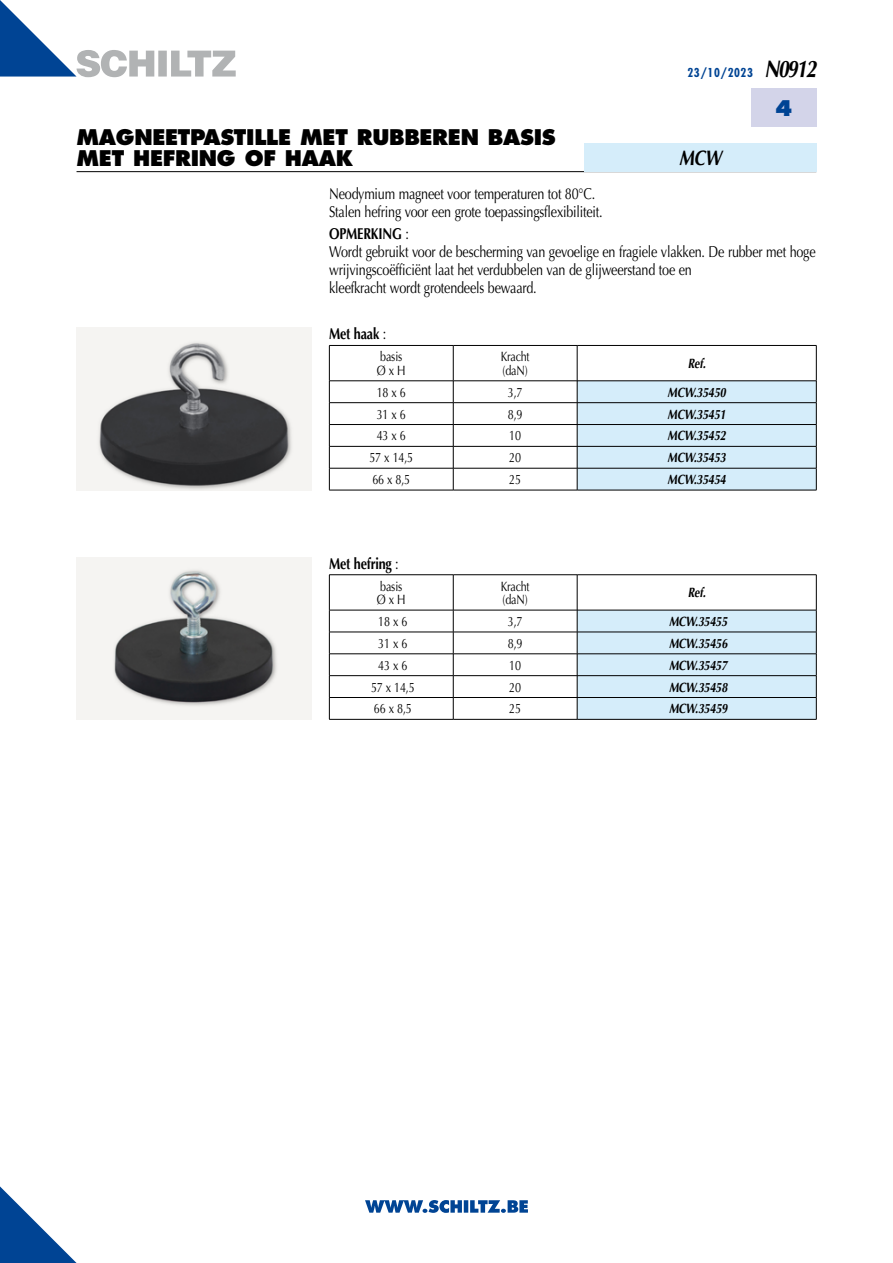
<style>
.page{position:relative;width:893px;height:1263px;background:#fff}
.page>*{position:absolute;margin:0;border:0;box-sizing:border-box;transform-origin:0 0}
.t1{font:800 21px/21px "Futura";letter-spacing:-.015em;color:#000}
.t2{font:italic 700 21px "Optima";color:#000;scale:.8 1}
.t3{font:800 21px "Futura";color:#004494}
.t4{font:15.75px/18px "Optima";letter-spacing:-.015em;color:#000;scale:.8 1}
.t5{font:700 15.75px "Optima";letter-spacing:-.015em;color:#000;scale:.8 1}
.t6{font:13.5px/13.5px "Optima";letter-spacing:-.015em;color:#000;scale:.8 1}
.t7{font:italic 700 13.5px "Optima";letter-spacing:-.015em;color:#000;scale:.8 1}
.t8{font:700 condensed 12px "Futura";letter-spacing:.05em;color:#004494}
.s1{font-family:"Optima";font-style:italic;font-stretch:normal;font-size:24px;color:#000}
.s2{font-weight:700}
.s3{font-weight:400}
</style>
<div class="page">
<hr style="left:329px;top:490px;width:124px;height:1px;background:#000">
<hr style="left:453px;top:490px;width:124px;height:1px;background:#000">
<svg style="left:329px;top:345px;width:488px;height:145px"></svg>
<hr style="left:577px;top:490px;width:239px;height:1px;background:#000">
<hr style="left:329px;top:574px;width:124px;height:1px;background:#000">
<hr style="left:453px;top:574px;width:124px;height:1px;background:#000">
<hr style="left:577px;top:574px;width:239px;height:1px;background:#000">
<hr style="left:329px;top:719px;width:124px;height:1px;background:#000">
<hr style="left:453px;top:719px;width:124px;height:1px;background:#000">
<svg style="left:329px;top:575px;width:488px;height:144px"></svg>
<hr style="left:577px;top:719px;width:239px;height:1px;background:#000">
<img style="left:77px;top:557px;width:234px;height:162px">
<img style="left:77px;top:328px;width:234px;height:162px">
<svg style="left:0;top:1186px;width:77px;height:77px"></svg>
<hr style="left:77px;top:171px;width:739px;height:1px;background:#000">
<div style="left:751px;top:89px;width:65px;height:38px;background:#d3d4e9"></div>
<svg style="left:0;top:0;width:236px;height:77px"></svg>
<svg style="left:365px;top:1200px;width:163px;height:13px"></svg>
<div style="left:584px;top:143px;width:232px;height:28px;background:#d5edfa"></div>
<p class="t8" style="left:687px;top:65px;width:130px">23/10/2023 <span class="s1">N0912</span></p>
<h1 class="t1" style="left:77px;top:127px;width:481px">MAGNEETPASTILLE MET RUBBEREN BASIS<br>MET HEFRING OF HAAK</h1>
<h1 class="t2" style="left:679px;top:145px;width:55px">MCW</h1>
<h1 class="t3" style="left:775px;top:95px;width:19px">4</h1>
<p class="t4" style="left:329px;top:184px;width:343px">Neodymium magneet voor temperaturen tot 80°C.<br>Stalen hefring voor een grote toepassingsflexibiliteit.</p>
<p class="t4" style="left:329px;top:225px;width:610px"><span class="s2">OPMERKING</span> :<br>Wordt gebruikt voor de bescherming van gevoelige en fragiele vlakken. De rubber met hoge wrijvingscoëfficiënt laat het verdubbelen van de glijweerstand toe en<br>kleefkracht wordt grotendeels bewaard.</p>
<p class="t5" style="left:329px;top:325px;width:73px">Met haak <span class="s3">:</span></p>
<p class="t6" style="left:377px;top:350px;width:37px">basis<br>Ø x H</p>
<p class="t6" style="left:501px;top:350px;width:38px">Kracht (daN)</p>
<p class="t7" style="left:688px;top:356px;width:24px">Ref.</p>
<p class="t6" style="left:377px;top:385px;width:38px">18 x 6</p>
<p class="t6" style="left:508px;top:385px;width:20px">3,7</p>
<p class="t7" style="left:668px;top:384px;width:74px">MCW.35450</p>
<p class="t6" style="left:377px;top:407px;width:38px">31 x 6</p>
<p class="t6" style="left:508px;top:407px;width:20px">8,9</p>
<p class="t7" style="left:668px;top:406px;width:74px">MCW.35451</p>
<p class="t6" style="left:377px;top:429px;width:38px">43 x 6</p>
<p class="t6" style="left:509px;top:429px;width:16px">10</p>
<p class="t7" style="left:668px;top:428px;width:74px">MCW.35452</p>
<p class="t6" style="left:369px;top:451px;width:56px">57 x 14,5</p>
<p class="t6" style="left:509px;top:451px;width:16px">20</p>
<p class="t7" style="left:668px;top:450px;width:74px">MCW.35453</p>
<p class="t6" style="left:372px;top:473px;width:49px">66 x 8,5</p>
<p class="t6" style="left:509px;top:473px;width:16px">25</p>
<p class="t7" style="left:668px;top:472px;width:74px">MCW.35454</p>
<p class="t5" style="left:329px;top:554px;width:89px">Met hefring <span class="s3">:</span></p>
<p class="t6" style="left:377px;top:579px;width:37px">basis<br>Ø x H</p>
<p class="t6" style="left:501px;top:579px;width:38px">Kracht (daN)</p>
<p class="t7" style="left:688px;top:585px;width:24px">Ref.</p>
<p class="t6" style="left:378px;top:615px;width:38px">18 x 6</p>
<p class="t6" style="left:508px;top:615px;width:20px">3,7</p>
<p class="t7" style="left:669px;top:613px;width:74px">MCW.35455</p>
<p class="t6" style="left:378px;top:637px;width:38px">31 x 6</p>
<p class="t6" style="left:508px;top:637px;width:20px">8,9</p>
<p class="t7" style="left:669px;top:635px;width:74px">MCW.35456</p>
<p class="t6" style="left:378px;top:658px;width:38px">43 x 6</p>
<p class="t6" style="left:509px;top:658px;width:16px">10</p>
<p class="t7" style="left:669px;top:657px;width:74px">MCW.35457</p>
<p class="t6" style="left:371px;top:680px;width:56px">57 x 14,5</p>
<p class="t6" style="left:509px;top:680px;width:16px">20</p>
<p class="t7" style="left:669px;top:679px;width:74px">MCW.35458</p>
<p class="t6" style="left:374px;top:702px;width:49px">66 x 8,5</p>
<p class="t6" style="left:509px;top:702px;width:16px">25</p>
<p class="t7" style="left:669px;top:701px;width:74px">MCW.35459</p>
</div>
